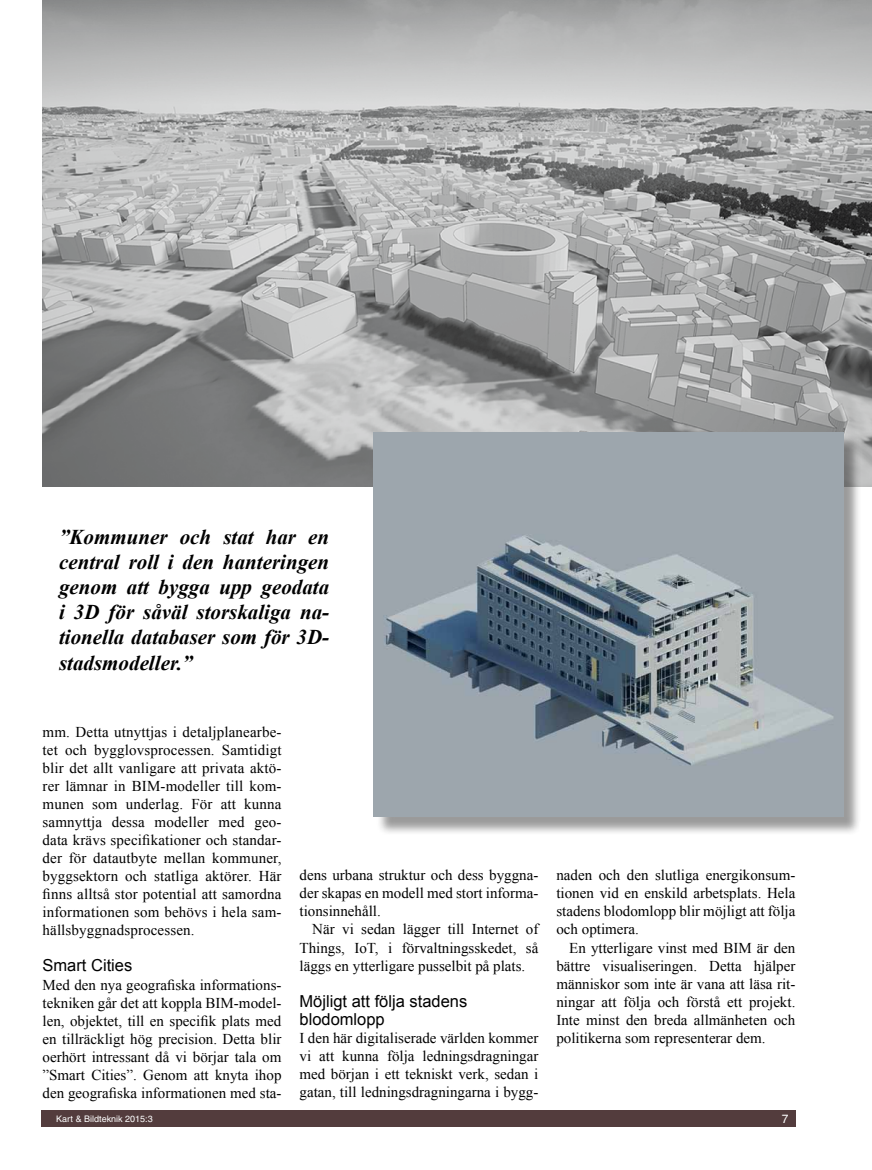
<style>
.page{position:relative;width:872px;height:1170px;background:#fff}
.page>*{position:absolute;margin:0;border:0;box-sizing:border-box;transform-origin:0 0}
.t1{font:italic 700 21px/25.2px "Times New Roman";color:#000;text-align:justify}
.t2{font:16.5px/18.3px "Arial";color:#000}
.t3{font:15px/18px "Times New Roman";color:#000;text-align:justify}
.t4{font:12px "Helvetica";color:#fff}
.t5{font:9px "Helvetica";color:#fff}
</style>
<div class="page">
<div style="left:42px;top:1109px;width:754px;height:17px;background:#533c3d"></div>
<img style="left:43px;top:0;width:829px;height:486px">
<div style="left:376px;top:434px;width:486px;height:401px;background:#000;opacity:.4"></div>
<img style="left:373px;top:432px;width:470px;height:384px">
<h1 class="t1" style="left:59px;top:523px;width:272px">”Kommuner och stat har en central roll i den hanteringen genom att bygga upp geodata i 3D för såväl storskaliga na&shy;tionella databaser som för 3D&shy;stadsmodeller.”</h1>
<p class="t3" style="left:43px;top:723px;width:240px">mm. Detta utnyttjas i detaljplanearbe&shy;tet och bygglovsprocessen. Samtidigt blir det allt vanligare att privata aktö&shy;rer lämnar in BIM-modeller till kom&shy;munen som underlag. För att kunna samnyttja dessa modeller med geo&shy;data krävs specifikationer och standar&shy;der för datautbyte mellan kommuner, byggsektorn och statliga aktörer. Här finns alltså stor potential att samordna informationen som behövs i hela sam&shy;hällsbyggnadsprocessen.</p>
<p class="t2" style="left:43px;top:956px;width:91px">Smart Cities</p>
<p class="t3" style="left:43px;top:975px;width:240px">Med den nya geografiska informations&shy;tekniken går det att koppla BIM-model&shy;len, objektet, till en specifik plats med en tillräckligt hög precision. Detta blir oerhört intressant då vi börjar tala om ”Smart Cities”. Genom att knyta ihop den geografiska informationen med sta-</p>
<p class="t3" style="left:299px;top:866px;width:240px">dens urbana struktur och dess byggna&shy;der skapas en modell med stort informa&shy;tionsinnehåll.</p>
<p class="t3" style="left:299px;top:920px;width:240px;text-indent:13px">När vi sedan lägger till Internet of Things, IoT, i förvaltningsskedet, så läggs en ytterligare pusselbit på plats.</p>
<p class="t2" style="left:299px;top:991px;width:169px">Möjligt att följa stadens blodomlopp</p>
<p class="t3" style="left:299px;top:1028px;width:240px">I den här digitaliserade världen kommer vi att kunna följa ledningsdragningar med början i ett tekniskt verk, sedan i gatan, till ledningsdragningarna i bygg-</p>
<p class="t3" style="left:556px;top:866px;width:240px">naden och den slutliga energikonsum&shy;tionen vid en enskild arbetsplats. Hela stadens blodomlopp blir möjligt att följa och optimera.</p>
<p class="t3" style="left:556px;top:938px;width:240px;text-indent:13px">En ytterligare vinst med BIM är den bättre visualiseringen. Detta hjälper människor som inte är vana att läsa rit&shy;ningar att följa och förstå ett projekt.<br>Inte minst den breda allmänheten och politikerna som representerar dem.</p>
<p class="t5" style="left:56px;top:1113px;width:98px">Kart &amp; Bildteknik 2015:3</p>
<p class="t4" style="left:782px;top:1111px;width:8px">7</p>
</div>
